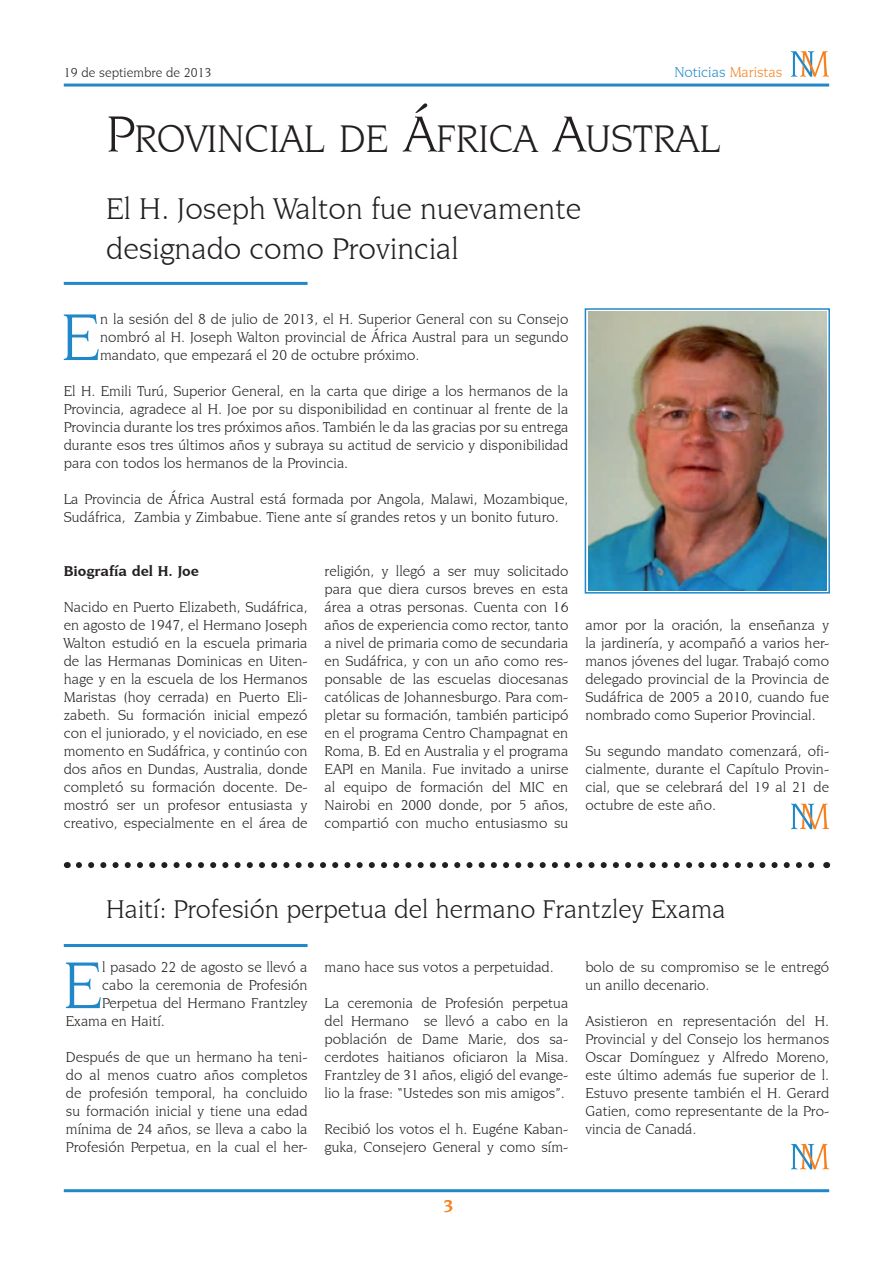
<style>
.page{position:relative;width:893px;height:1263px;background:#fff}
.page>*{position:absolute;margin:0;border:0;box-sizing:border-box;transform-origin:0 0}
.t1{font:70.2px "Novarese IT Cby BT";color:#2088c9}
.t2{font:40.5px "Novarese IT Cby BT";color:#231f20}
.t3{font:31.5px/39.8px "Novarese IT Cby BT";color:#231f20}
.t4{font:27px "Novarese IT Cby BT";color:#231f20}
.t5{font:700 18px "Novarese IT Cby BT";color:#f58220}
.t6{font:15px/18px "Novarese IT Cby BT";color:#231f20;text-align:justify}
.t7{font:700 15px "Novarese IT Cby BT";color:#231f20}
.t8{font:15px "Novarese IT Cby BT";color:#2088c9}
.t9{font:13.5px "Novarese IT Cby BT";color:#231f20}
.s1{color:#f58220}
.s2{font-size:54px}
</style>
<div class="page">
<hr style="left:64px;top:1189px;width:765px;height:3px;background:#2088c9">
<hr style="left:64px;top:84px;width:765px;height:3px;background:#2088c9">
<svg style="left:791px;top:51px;width:38px;height:26px"></svg>
<hr style="left:64px;top:282px;width:244px;height:3px;background:#2088c9">
<svg style="left:791px;top:1144px;width:38px;height:25px"></svg>
<img style="left:588px;top:312px;width:238px;height:278px">
<div style="left:585px;top:308px;width:245px;height:285px;border:2px solid #2088c9"></div>
<svg style="left:791px;top:803px;width:38px;height:26px"></svg>
<svg style="left:79px;top:862px;width:736px;height:6px"></svg>
<hr style="left:64px;top:944px;width:244px;height:3px;background:#2088c9">
<p class="t9" style="left:64px;top:64px;width:149px">19 de septiembre de 2013</p>
<p class="t8" style="left:674px;top:63px;width:110px">Noticias <span class="s1">Maristas</span></p>
<h2 class="t2" style="left:106px;top:114px;width:613px"><span class="s2">P</span>ROVINCIAL DE <span class="s2">Á</span>FRICA <span class="s2">A</span>USTRAL</h2>
<h3 class="t3" style="left:106px;top:189px;width:477px">El H. Joseph Walton fue nuevamente designado como Provincial</h3>
<h1 class="t1" style="left:61px;top:295px;width:41px">E</h1>
<p class="t6" style="left:100px;top:310px;width:470px">n la sesión del 8 de julio de 2013, el H. Superior General con su Consejo nombró al H. Joseph Walton provincial de África Austral para un segundo mandato, que empezará el 20 de octubre próximo.</p>
<p class="t6" style="left:64px;top:382px;width:506px">El H. Emili Turú, Superior General, en la carta que dirige a los hermanos de la Provincia, agradece al H. Joe por su disponibilidad en continuar al frente de la Provincia durante los tres próximos años. También le da las gracias por su entrega durante esos tres últimos años y subraya su actitud de servicio y disponibilidad para con todos los hermanos de la Provincia.</p>
<p class="t6" style="left:64px;top:490px;width:506px">La Provincia de África Austral está formada por Angola, Malawi, Mozambique,<br>Sudáfrica, Zambia y Zimbabue. Tiene ante sí grandes retos y un bonito futuro.</p>
<p class="t7" style="left:64px;top:562px;width:137px">Biografía del H. Joe</p>
<p class="t6" style="left:64px;top:598px;width:245px">Nacido en Puerto Elizabeth, Sudáfrica, en agosto de 1947, el Hermano Joseph Walton estudió en la escuela primaria de las Hermanas Dominicas en Uiten&shy;hage y en la escuela de los Hermanos Maristas (hoy cerrada) en Puerto Eli&shy;zabeth. Su formación inicial empezó con el juniorado, y el noviciado, en ese momento en Sudáfrica, y continúo con dos años en Dundas, Australia, donde completó su formación docente. De&shy;mostró ser un profesor entusiasta y creativo, especialmente en el área de</p>
<p class="t6" style="left:325px;top:562px;width:245px">religión, y llegó a ser muy solicitado para que diera cursos breves en esta área a otras personas. Cuenta con 16 años de experiencia como rector, tanto a nivel de primaria como de secundaria en Sudáfrica, y con un año como res&shy;ponsable de las escuelas diocesanas católicas de Johannesburgo. Para com&shy;pletar su formación, también participó en el programa Centro Champagnat en Roma, B. Ed en Australia y el programa EAPI en Manila. Fue invitado a unirse al equipo de formación del MIC en Nairobi en 2000 donde, por 5 años, compartió con mucho entusiasmo su</p>
<p class="t6" style="left:585px;top:616px;width:245px">amor por la oración, la enseñanza y la jardinería, y acompañó a varios her&shy;manos jóvenes del lugar. Trabajó como delegado provincial de la Provincia de Sudáfrica de 2005 a 2010, cuando fue nombrado como Superior Provincial.</p>
<p class="t6" style="left:585px;top:742px;width:245px">Su segundo mandato comenzará, ofi&shy;cialmente, durante el Capítulo Provin&shy;cial, que se celebrará del 19 al 21 de octubre de este año.</p>
<h3 class="t4" style="left:106px;top:893px;width:621px">Haití: Profesión perpetua del hermano Frantzley Exama</h3>
<h1 class="t1" style="left:63px;top:943px;width:41px">E</h1>
<p class="t6" style="left:102px;top:958px;width:207px">l pasado 22 de agosto se llevó a</p>
<p class="t6" style="left:102px;top:976px;width:207px">cabo la ceremonia de Profesión</p>
<p class="t6" style="left:102px;top:994px;width:207px">Perpetua del Hermano Frantzley</p>
<p class="t6" style="left:66px;top:1012px;width:100px">Exama en Haití.</p>
<p class="t6" style="left:66px;top:1048px;width:243px">Después de que un hermano ha teni&shy;do al menos cuatro años completos de profesión temporal, ha concluido su formación inicial y tiene una edad mínima de 24 años, se lleva a cabo la Profesión Perpetua, en la cual el her-</p>
<p class="t6" style="left:325px;top:958px;width:230px">mano hace sus votos a perpetuidad.</p>
<p class="t6" style="left:325px;top:994px;width:245px">La ceremonia de Profesión perpetua del Hermano se llevó a cabo en la población de Dame Marie, dos sa&shy;cerdotes haitianos oficiaron la Misa.<br>Frantzley de 31 años, eligió del evange&shy;lio la frase: “Ustedes son mis amigos”.</p>
<p class="t6" style="left:325px;top:1120px;width:245px">Recibió los votos el h. Eugéne Kaban&shy;guka, Consejero General y como sím-</p>
<p class="t6" style="left:585px;top:958px;width:245px">bolo de su compromiso se le entregó un anillo decenario.</p>
<p class="t6" style="left:585px;top:1012px;width:245px">Asistieron en representación del H.<br>Provincial y del Consejo los hermanos Oscar Domínguez y Alfredo Moreno, este último además fue superior de l.<br>Estuvo presente también el H. Gerard Gatien, como representante de la Pro&shy;vincia de Canadá.</p>
<p class="t5" style="left:443px;top:1195px;width:12px">3</p>
</div>
